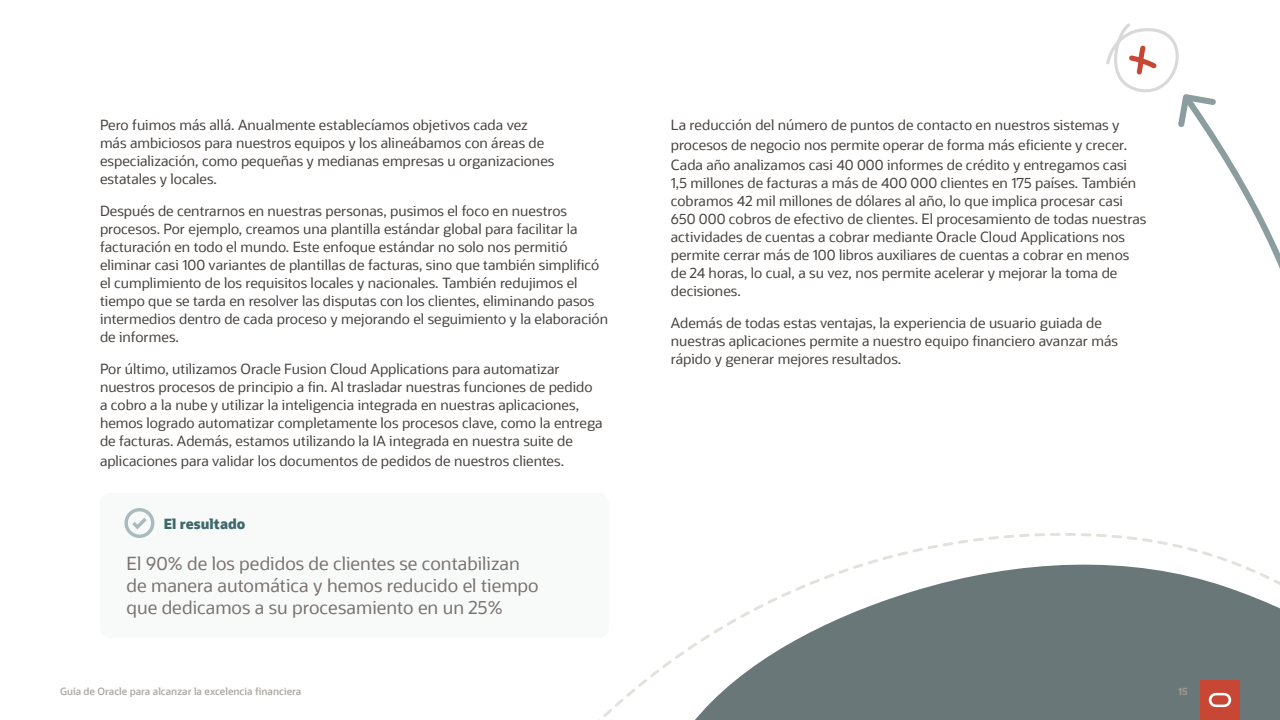
<style>
.page{position:relative;width:1280px;height:720px;background:#fff}
.page>*{position:absolute;margin:0;border:0;box-sizing:border-box;transform-origin:0 0}
.OS_-_Subhead_-_S{font:18px/22px "Oracle Sans";color:#7a736e}
.OS_-_Body_-_L{font:14px/18px "Oracle Sans";color:#47423e}
.OS_-_Body_Results_-_L{font:800 14px "Oracle Sans";color:#3e686c}
.t1{font:600 10px "Oracle Sans";color:#aea8a2}
.t2{font:700 10px "Oracle Sans";color:#9e9892}
</style>
<div class="page">
<svg style="left:1106px;top:23px;width:174px;height:246px"></svg>
<div style="left:100px;top:493px;width:509px;height:145px;background:#f8fafa;border-radius:10px"></div>
<svg style="left:124px;top:508px;width:30px;height:30px"></svg>
<svg style="left:598px;top:533px;width:682px;height:187px"></svg>
<p class="OS_-_Body_-_L" style="left:100px;top:116px;width:456px">Pero fuimos más allá. Anualmente establecíamos objetivos cada vez más ambiciosos para nuestros equipos y los alineábamos con áreas de especialización, como pequeñas y medianas empresas u organizaciones estatales y locales.</p>
<p class="OS_-_Body_-_L" style="left:100px;top:202px;width:510px">Después de centrarnos en nuestras personas, pusimos el foco en nuestros procesos. Por ejemplo, creamos una plantilla estándar global para facilitar la facturación en todo el mundo. Este enfoque estándar no solo nos permitió eliminar casi 100 variantes de plantillas de facturas, sino que también simplificó el cumplimiento de los requisitos locales y nacionales. También redujimos el tiempo que se tarda en resolver las disputas con los clientes, eliminando pasos intermedios dentro de cada proceso y mejorando el seguimiento y la elaboración de informes.</p>
<p class="OS_-_Body_-_L" style="left:100px;top:360px;width:504px">Por último, utilizamos Oracle Fusion Cloud Applications para automatizar nuestros procesos de principio a fin. Al trasladar nuestras funciones de pedido a cobro a la nube y utilizar la inteligencia integrada en nuestras aplicaciones, hemos logrado automatizar completamente los procesos clave, como la entrega de facturas. Además, estamos utilizando la IA integrada en nuestra suite de</p>
<p class="OS_-_Body_-_L" style="left:100px;top:452px;width:466px">aplicaciones para validar los documentos de pedidos de nuestros clientes.</p>
<p class="OS_-_Body_Results_-_L" style="left:164px;top:514px;width:83px">El resultado</p>
<p class="OS_-_Subhead_-_S" style="left:126px;top:552px;width:414px">El 90% de los pedidos de clientes se contabilizan de manera automática y hemos reducido el tiempo que dedicamos a su procesamiento en un 25%</p>
<p class="OS_-_Body_-_L" style="left:671px;top:115px;width:458px;line-height:20px">La reducción del número de puntos de contacto en nuestros sistemas y procesos de negocio nos permite operar de forma más eficiente y crecer.<br>Cada año analizamos casi 40 000 informes de crédito y entregamos casi</p>
<p class="OS_-_Body_-_L" style="left:671px;top:174px;width:477px">1,5 millones de facturas a más de 400 000 clientes en 175 países. También cobramos 42 mil millones de dólares al año, lo que implica procesar casi 650 000 cobros de efectivo de clientes. El procesamiento de todas nuestras actividades de cuentas a cobrar mediante Oracle Cloud Applications nos permite cerrar más de 100 libros auxiliares de cuentas a cobrar en menos de 24 horas, lo cual, a su vez, nos permite acelerar y mejorar la toma de decisiones.</p>
<p class="OS_-_Body_-_L" style="left:671px;top:314px;width:449px">Además de todas estas ventajas, la experiencia de usuario guiada de nuestras aplicaciones permite a nuestro equipo financiero avanzar más rápido y generar mejores resultados.</p>
<p class="t1" style="left:60px;top:685px;width:243px">Guía de Oracle para alcanzar la excelencia financiera</p>
<p class="t2" style="left:1178px;top:685px;width:11px">15</p>
</div>
